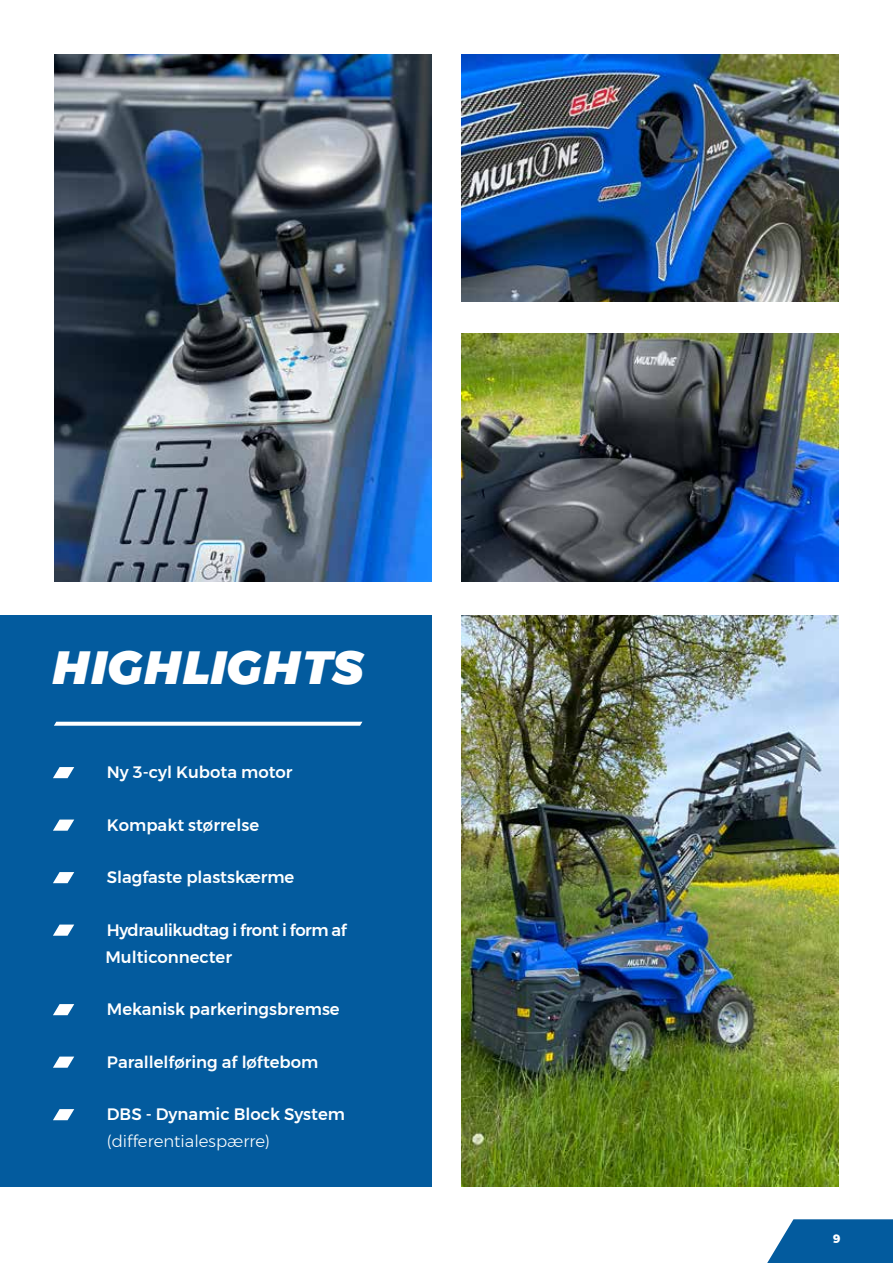
<style>
.page{position:relative;width:893px;height:1263px;background:#fff}
.page>*{position:absolute;margin:0;border:0;box-sizing:border-box;transform-origin:0 0}
.t1{font:italic 900 46.5px "Montserrat";letter-spacing:.01em;color:#fff}
.t2{font:500 16.5px "Montserrat";color:#fff}
.t3{font:500 16.5px/27px "Montserrat";letter-spacing:-.03em;color:#fff}
.t4{font:300 16.5px "Montserrat";color:#fff}
.t5{font:800 12px "Montserrat";color:#fff}
</style>
<div class="page">
<svg style="left:767px;top:1219px;width:126px;height:44px;background:#1f6da8"></svg>
<div style="left:0;top:615px;width:432px;height:571px;background:#035b9e"></div>
<svg style="left:53px;top:767px;width:21px;height:11px"></svg>
<svg style="left:53px;top:819px;width:21px;height:12px"></svg>
<svg style="left:53px;top:872px;width:21px;height:11px"></svg>
<svg style="left:53px;top:924px;width:21px;height:12px"></svg>
<svg style="left:53px;top:1004px;width:21px;height:11px"></svg>
<svg style="left:53px;top:1056px;width:21px;height:12px"></svg>
<svg style="left:53px;top:1109px;width:21px;height:11px"></svg>
<svg style="left:54px;top:722px;width:308px;height:4px"></svg>
<img style="left:54px;top:54px;width:378px;height:527px">
<img style="left:461px;top:54px;width:378px;height:248px">
<img style="left:461px;top:333px;width:378px;height:248px">
<img style="left:461px;top:615px;width:378px;height:571px">
<h1 class="t1" style="left:51px;top:629px;width:314px">HIGHLIGHTS</h1>
<p class="t2" style="left:107px;top:759px;width:187px">Ny 3-cyl Kubota motor</p>
<p class="t2" style="left:107px;top:812px;width:154px">Kompakt størrelse</p>
<p class="t2" style="left:107px;top:864px;width:189px">Slagfaste plastskærme</p>
<p class="t3" style="left:105px;top:916px;width:243px">Hydraulikudtag i front i form af<br>Multiconnecter</p>
<p class="t2" style="left:107px;top:996px;width:234px">Mekanisk parkeringsbremse</p>
<p class="t2" style="left:107px;top:1049px;width:213px">Parallelføring af løftebom</p>
<p class="t2" style="left:107px;top:1101px;width:240px">DBS - Dynamic Block System</p>
<p class="t4" style="left:107px;top:1129px;width:165px">(differentialespærre)</p>
<p class="t5" style="left:833px;top:1229px;width:9px">9</p>
</div>
